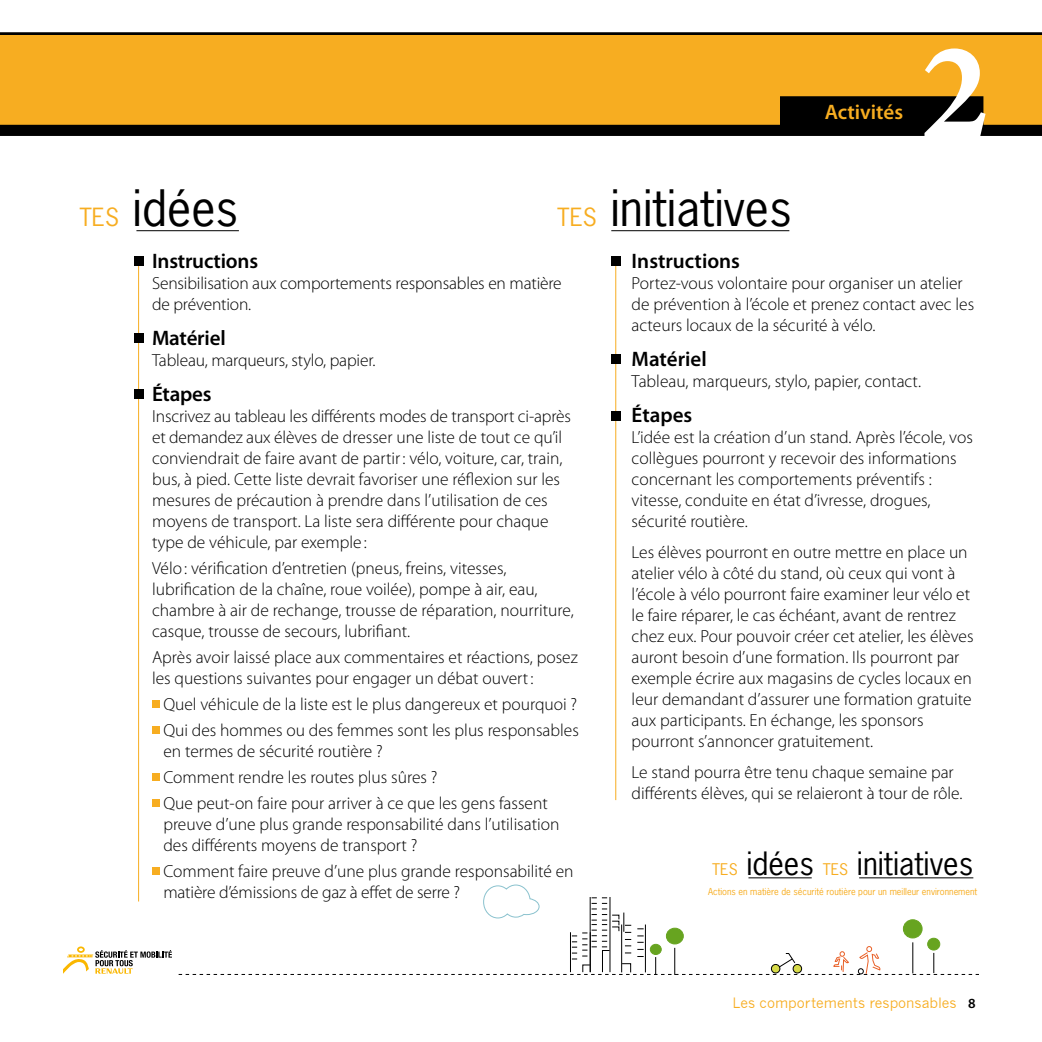
<style>
.page{position:relative;width:1042px;height:1042px;background:#fff}
.page>*{position:absolute;margin:0;border:0;box-sizing:border-box;transform-origin:0 0}
.t1{font:700 138.78px "Minion Pro";color:#fff}
.t2{font:47.25px "News Gothic Std";color:#000}
.t3{font:30.28px "News Gothic Std";color:#000}
.t4{font:600 21px "Myriad Pro";letter-spacing:-.005em;color:#000}
.t5{font:600 21px "Myriad Pro";color:#f7ad21}
.t6{font:300 17.5px/21px "Myriad Pro";color:#000}
.t7{font:14px "News Gothic";color:#f7ad21}
.t8{font:9.1px "News Gothic Std";color:#f7ad21}
.s1{font-size:23.62px;color:#f7ad21}
.s2{font-size:15.05px;color:#f7ad21}
.s3{font-family:"Myriad Pro";font-weight:600;color:#000}
</style>
<div class="page">
<svg style="left:63px;top:946px;width:109px;height:28px"></svg>
<hr style="left:748px;top:877px;width:64px;height:1px;background:#000">
<hr style="left:859px;top:877px;width:114px;height:1px;background:#000">
<svg style="left:0;top:32px;width:1042px;height:4px;background:#4d3b18"></svg>
<div style="left:0;top:36px;width:1042px;height:99px;background:#f7ad21"></div>
<div style="left:781px;top:97px;width:201px;height:32px;background:#000"></div>
<div style="left:780px;top:96px;width:203px;height:34px;border:2px solid #000"></div>
<svg style="left:0;top:125px;width:1042px;height:11px;background:#000"></svg>
<hr style="left:138px;top:259px;width:1px;height:642px;background:#f7ad21">
<div style="left:134px;top:256px;width:10px;height:10px;background:#000"></div>
<div style="left:134px;top:333px;width:10px;height:9px;background:#000"></div>
<div style="left:134px;top:389px;width:10px;height:10px;background:#000"></div>
<hr style="left:615px;top:259px;width:1px;height:541px;background:#f7ad21">
<div style="left:611px;top:256px;width:10px;height:10px;background:#000"></div>
<div style="left:611px;top:354px;width:10px;height:10px;background:#000"></div>
<div style="left:611px;top:411px;width:10px;height:10px;background:#000"></div>
<svg style="left:179px;top:884px;width:800px;height:91px"></svg>
<div style="left:927px;top:938px;width:13px;height:12px;background:#67a420;border-radius:50%"></div>
<div style="left:927px;top:938px;width:13px;height:12px;border:1px solid #67a420;border-radius:50%"></div>
<hr style="left:611px;top:230px;width:178px;height:1px;background:#000">
<hr style="left:136px;top:230px;width:103px;height:1px;background:#000">
<div style="left:152px;top:700px;width:7px;height:7px;background:#f7ad21"></div>
<div style="left:152px;top:726px;width:7px;height:7px;background:#f7ad21"></div>
<div style="left:152px;top:773px;width:7px;height:7px;background:#f7ad21"></div>
<div style="left:152px;top:799px;width:7px;height:7px;background:#f7ad21"></div>
<div style="left:152px;top:867px;width:7px;height:7px;background:#f7ad21"></div>
<p class="t5" style="left:824px;top:101px;width:80px">Activités</p>
<h1 class="t1" style="left:920px;top:9px;width:71px">2</h1>
<h2 class="t2" style="left:79px;top:178px;width:160px"><span class="s1">TES</span> idées</h2>
<h2 class="t2" style="left:557px;top:178px;width:236px"><span class="s1">TES</span> initiatives</h2>
<p class="t4" style="left:152px;top:249px;width:108px">Instructions</p>
<p class="t6" style="left:152px;top:273px;width:411px">Sensibilisation aux comportements responsables en matière de prévention.</p>
<p class="t4" style="left:152px;top:326px;width:75px">Matériel</p>
<p class="t6" style="left:152px;top:350px;width:225px">Tableau, marqueurs, stylo, papier.</p>
<p class="t4" style="left:152px;top:382px;width:61px">Étapes</p>
<p class="t6" style="left:152px;top:406px;width:420px">Inscrivez au tableau les différents modes de transport ci-après et demandez aux élèves de dresser une liste de tout ce qu’il conviendrait de faire avant de partir: vélo, voiture, car, train, bus, à pied. Cette liste devrait favoriser une réflexion sur les mesures de précaution à prendre dans l’utilisation de ces moyens de transport. La liste sera différente pour chaque type de véhicule, par exemple :</p>
<p class="t6" style="left:152px;top:558px;width:423px">Vélo: vérification d’entretien (pneus, freins, vitesses, lubrification de la chaîne, roue voilée), pompe à air, eau, chambre à air de rechange, trousse de réparation, nourriture, casque, trousse de secours, lubrifiant.</p>
<p class="t6" style="left:152px;top:647px;width:427px">Après avoir laissé place aux commentaires et réactions, posez les questions suivantes pour engager un débat ouvert:</p>
<p class="t6" style="left:163px;top:691px;width:417px;line-height:25.9px">Quel véhicule de la liste est le plus dangereux et pourquoi ?<br>Qui des hommes ou des femmes sont les plus responsables</p>
<p class="t6" style="left:163px;top:738px;width:386px;line-height:25.9px">en termes de sécurité routière ?<br>Comment rendre les routes plus sûres ?<br>Que peut-on faire pour arriver à ce que les gens fassent</p>
<p class="t6" style="left:163px;top:814px;width:398px">preuve d’une plus grande responsabilité dans l’utilisation des différents moyens de transport ?</p>
<p class="t6" style="left:163px;top:861px;width:412px">Comment faire preuve d’une plus grande responsabilité en matière d’émissions de gaz à effet de serre ?</p>
<p class="t4" style="left:631px;top:249px;width:110px">Instructions</p>
<p class="t6" style="left:631px;top:273px;width:344px">Portez-vous volontaire pour organiser un atelier de prévention à l’école et prenez contact avec les acteurs locaux de la sécurité à vélo.</p>
<p class="t4" style="left:631px;top:347px;width:77px">Matériel</p>
<p class="t6" style="left:631px;top:371px;width:291px">Tableau, marqueurs, stylo, papier, contact.</p>
<p class="t4" style="left:631px;top:403px;width:62px">Étapes</p>
<p class="t6" style="left:631px;top:427px;width:343px">L’idée est la création d’un stand. Après l’école, vos collègues pourront y recevoir des informations concernant les comportements préventifs : vitesse, conduite en état d’ivresse, drogues, sécurité routière.</p>
<p class="t6" style="left:631px;top:542px;width:343px">Les élèves pourront en outre mettre en place un atelier vélo à côté du stand, où ceux qui vont à l’école à vélo pourront faire examiner leur vélo et le faire réparer, le cas échéant, avant de rentrez chez eux. Pour pouvoir créer cet atelier, les élèves auront besoin d’une formation. Ils pourront par exemple écrire aux magasins de cycles locaux en leur demandant d’assurer une formation gratuite aux participants. En échange, les sponsors pourront s’annoncer gratuitement.</p>
<p class="t6" style="left:631px;top:762px;width:332px">Le stand pourra être tenu chaque semaine par différents élèves, qui se relaieront à tour de rôle.</p>
<h3 class="t3" style="left:712px;top:844px;width:262px"><span class="s2">TES</span> idées <span class="s2">TES</span> initiatives</h3>
<p class="t8" style="left:708px;top:886px;width:271px">Actions en matière de sécurité routière pour un meilleur environnement</p>
<p class="t7" style="left:732px;top:994px;width:245px">Les comportements responsables <span class="s3">8</span></p>
</div>
